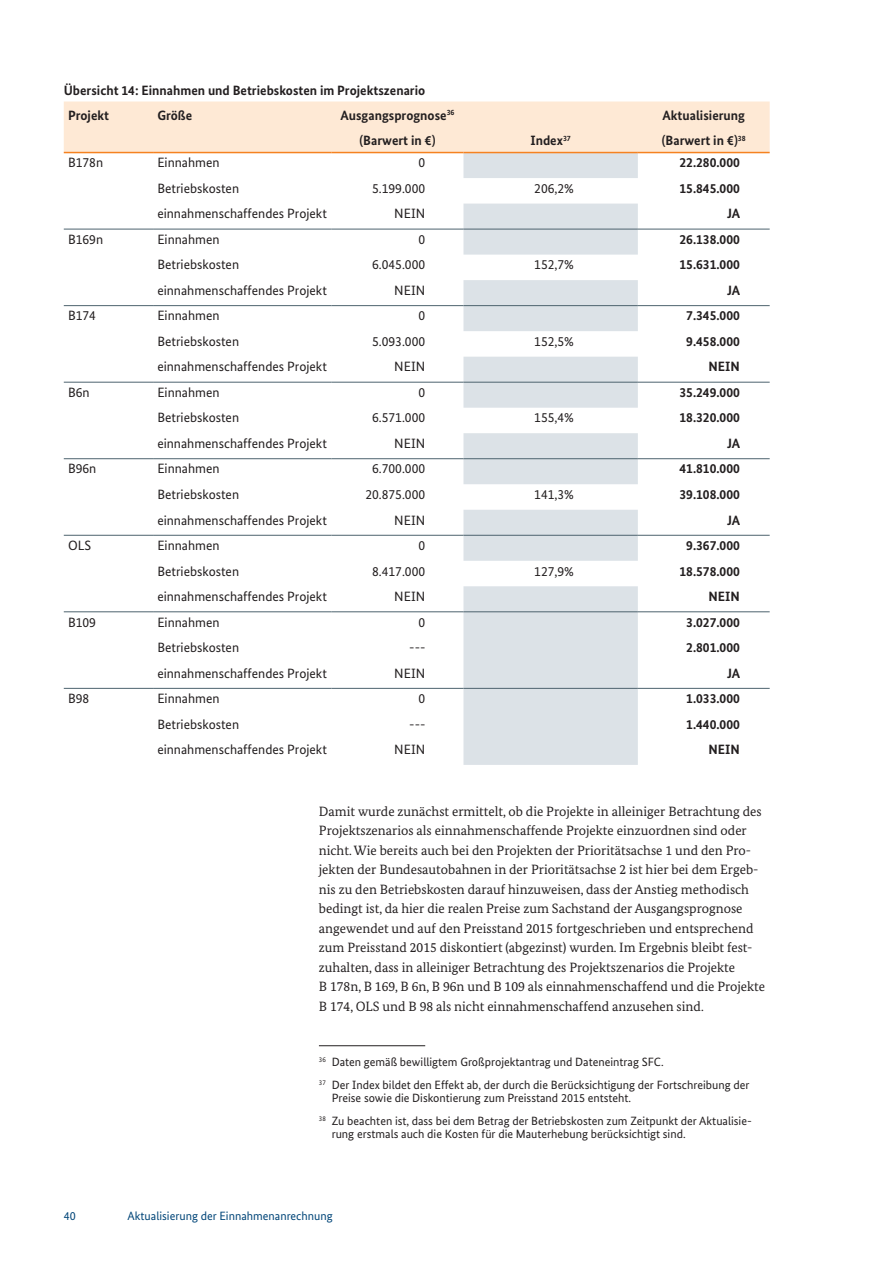
<style>
.page{position:relative;width:893px;height:1263px;background:#fff}
.page>*{position:absolute;margin:0;border:0;box-sizing:border-box;transform-origin:0 0}
.t1{font:13.5px/19.5px "Bundes Serif";color:#231f20}
.t2{font:13.5px "Bundes Sans";color:#231f20}
.t3{font:700 13.5px/24px "Bundes Sans";color:#231f20}
.t4{font:12px/22.5px "Bundes Sans";color:#231f20}
.t5{font:12px "Bundes Sans";color:#004578}
</style>
<div class="page">
<div style="left:64px;top:102px;width:706px;height:50px;background:#fee9d5"></div>
<svg style="left:463px;top:153px;width:175px;height:612px;fill:#dce2e7"></svg>
<hr style="left:64px;top:229px;width:89px;height:1px;background:#4d636e">
<hr style="left:153px;top:229px;width:179px;height:1px;background:#4d636e">
<hr style="left:332px;top:229px;width:131px;height:1px;background:#4d636e">
<hr style="left:463px;top:229px;width:175px;height:1px;background:#4d636e">
<hr style="left:638px;top:229px;width:132px;height:1px;background:#4d636e">
<hr style="left:64px;top:305px;width:89px;height:1px;background:#4d636e">
<hr style="left:153px;top:305px;width:179px;height:1px;background:#4d636e">
<hr style="left:332px;top:305px;width:131px;height:1px;background:#4d636e">
<hr style="left:463px;top:305px;width:175px;height:1px;background:#4d636e">
<hr style="left:638px;top:305px;width:132px;height:1px;background:#4d636e">
<hr style="left:64px;top:382px;width:89px;height:1px;background:#4d636e">
<hr style="left:153px;top:382px;width:179px;height:1px;background:#4d636e">
<hr style="left:332px;top:382px;width:131px;height:1px;background:#4d636e">
<hr style="left:463px;top:382px;width:175px;height:1px;background:#4d636e">
<hr style="left:638px;top:382px;width:132px;height:1px;background:#4d636e">
<hr style="left:64px;top:458px;width:89px;height:1px;background:#4d636e">
<hr style="left:153px;top:458px;width:179px;height:1px;background:#4d636e">
<hr style="left:332px;top:458px;width:131px;height:1px;background:#4d636e">
<hr style="left:463px;top:458px;width:175px;height:1px;background:#4d636e">
<hr style="left:638px;top:458px;width:132px;height:1px;background:#4d636e">
<hr style="left:64px;top:535px;width:89px;height:1px;background:#4d636e">
<hr style="left:153px;top:535px;width:179px;height:1px;background:#4d636e">
<hr style="left:332px;top:535px;width:131px;height:1px;background:#4d636e">
<hr style="left:463px;top:535px;width:175px;height:1px;background:#4d636e">
<hr style="left:638px;top:535px;width:132px;height:1px;background:#4d636e">
<hr style="left:64px;top:611px;width:89px;height:1px;background:#4d636e">
<hr style="left:153px;top:611px;width:179px;height:1px;background:#4d636e">
<hr style="left:332px;top:611px;width:131px;height:1px;background:#4d636e">
<hr style="left:463px;top:611px;width:175px;height:1px;background:#4d636e">
<hr style="left:638px;top:611px;width:132px;height:1px;background:#4d636e">
<hr style="left:64px;top:152px;width:89px;height:1px;background:#f58220">
<hr style="left:153px;top:152px;width:179px;height:1px;background:#f58220">
<hr style="left:332px;top:152px;width:131px;height:1px;background:#f58220">
<hr style="left:463px;top:152px;width:175px;height:1px;background:#f58220">
<hr style="left:638px;top:152px;width:132px;height:1px;background:#f58220">
<hr style="left:64px;top:688px;width:89px;height:1px;background:#4d636e">
<hr style="left:153px;top:688px;width:179px;height:1px;background:#4d636e">
<hr style="left:332px;top:688px;width:131px;height:1px;background:#4d636e">
<hr style="left:463px;top:688px;width:175px;height:1px;background:#4d636e">
<hr style="left:638px;top:688px;width:132px;height:1px;background:#4d636e">
<hr style="left:319px;top:1045px;width:106px;height:1px;background:#231f20">
<p class="t3" style="left:68px;top:79px;width:359px;text-indent:-4px">Übersicht 14: Einnahmen und Betriebskosten im Projektszenario<br>Projekt</p>
<p class="t3" style="left:157px;top:103px;width:36px">Größe</p>
<p class="t3" style="left:341px;top:103px;width:115px">Ausgangsprognose<sup>36</sup></p>
<p class="t3" style="left:662px;top:103px;width:84px">Aktualisierung</p>
<p class="t3" style="left:359px;top:128px;width:78px">(Barwert in €)</p>
<p class="t3" style="left:530px;top:128px;width:42px">Index<sup>37</sup></p>
<p class="t3" style="left:662px;top:128px;width:86px">(Barwert in €)<sup>38</sup></p>
<p class="t2" style="left:68px;top:154px;width:37px">B178n</p>
<p class="t2" style="left:157px;top:154px;width:64px">Einnahmen</p>
<p class="t2" style="left:418px;top:154px;width:8px">0</p>
<p class="t3" style="left:680px;top:150px;width:62px">22.280.000</p>
<p class="t2" style="left:157px;top:180px;width:83px">Betriebskosten</p>
<p class="t2" style="left:372px;top:180px;width:55px">5.199.000</p>
<p class="t2" style="left:534px;top:180px;width:41px">206,2%</p>
<p class="t3" style="left:680px;top:176px;width:62px">15.845.000</p>
<p class="t2" style="left:157px;top:205px;width:171px">einnahmenschaffendes Projekt</p>
<p class="t2" style="left:394px;top:205px;width:32px">NEIN</p>
<p class="t3" style="left:727px;top:202px;width:15px">JA</p>
<p class="t2" style="left:68px;top:231px;width:37px">B169n</p>
<p class="t2" style="left:157px;top:231px;width:64px">Einnahmen</p>
<p class="t2" style="left:418px;top:231px;width:8px">0</p>
<p class="t3" style="left:680px;top:227px;width:62px">26.138.000</p>
<p class="t2" style="left:157px;top:256px;width:83px">Betriebskosten</p>
<p class="t2" style="left:372px;top:256px;width:55px">6.045.000</p>
<p class="t2" style="left:534px;top:256px;width:41px">152,7%</p>
<p class="t3" style="left:680px;top:253px;width:62px">15.631.000</p>
<p class="t2" style="left:157px;top:282px;width:171px">einnahmenschaffendes Projekt</p>
<p class="t2" style="left:394px;top:282px;width:32px">NEIN</p>
<p class="t3" style="left:727px;top:278px;width:15px">JA</p>
<p class="t2" style="left:68px;top:307px;width:30px">B174</p>
<p class="t2" style="left:157px;top:307px;width:64px">Einnahmen</p>
<p class="t2" style="left:418px;top:307px;width:8px">0</p>
<p class="t3" style="left:686px;top:304px;width:55px">7.345.000</p>
<p class="t2" style="left:157px;top:333px;width:83px">Betriebskosten</p>
<p class="t2" style="left:372px;top:333px;width:55px">5.093.000</p>
<p class="t2" style="left:534px;top:333px;width:41px">152,5%</p>
<p class="t3" style="left:686px;top:329px;width:55px">9.458.000</p>
<p class="t2" style="left:157px;top:358px;width:171px">einnahmenschaffendes Projekt</p>
<p class="t2" style="left:394px;top:358px;width:32px">NEIN</p>
<p class="t3" style="left:708px;top:355px;width:33px">NEIN</p>
<p class="t2" style="left:68px;top:384px;width:23px">B6n</p>
<p class="t2" style="left:157px;top:384px;width:64px">Einnahmen</p>
<p class="t2" style="left:418px;top:384px;width:8px">0</p>
<p class="t3" style="left:680px;top:380px;width:62px">35.249.000</p>
<p class="t2" style="left:157px;top:410px;width:83px">Betriebskosten</p>
<p class="t2" style="left:372px;top:410px;width:55px">6.571.000</p>
<p class="t2" style="left:534px;top:410px;width:41px">155,4%</p>
<p class="t3" style="left:680px;top:406px;width:62px">18.320.000</p>
<p class="t2" style="left:157px;top:435px;width:171px">einnahmenschaffendes Projekt</p>
<p class="t2" style="left:394px;top:435px;width:32px">NEIN</p>
<p class="t3" style="left:727px;top:431px;width:15px">JA</p>
<p class="t2" style="left:68px;top:461px;width:30px">B96n</p>
<p class="t2" style="left:157px;top:461px;width:64px">Einnahmen</p>
<p class="t2" style="left:372px;top:461px;width:55px">6.700.000</p>
<p class="t3" style="left:680px;top:457px;width:62px">41.810.000</p>
<p class="t2" style="left:157px;top:486px;width:83px">Betriebskosten</p>
<p class="t2" style="left:365px;top:486px;width:61px">20.875.000</p>
<p class="t2" style="left:534px;top:486px;width:41px">141,3%</p>
<p class="t3" style="left:680px;top:482px;width:62px">39.108.000</p>
<p class="t2" style="left:157px;top:512px;width:171px">einnahmenschaffendes Projekt</p>
<p class="t2" style="left:394px;top:512px;width:32px">NEIN</p>
<p class="t3" style="left:727px;top:508px;width:15px">JA</p>
<p class="t2" style="left:68px;top:537px;width:25px">OLS</p>
<p class="t2" style="left:157px;top:537px;width:64px">Einnahmen</p>
<p class="t2" style="left:418px;top:537px;width:8px">0</p>
<p class="t3" style="left:686px;top:533px;width:55px">9.367.000</p>
<p class="t2" style="left:157px;top:563px;width:83px">Betriebskosten</p>
<p class="t2" style="left:372px;top:563px;width:55px">8.417.000</p>
<p class="t2" style="left:534px;top:563px;width:41px">127,9%</p>
<p class="t3" style="left:680px;top:559px;width:62px">18.578.000</p>
<p class="t2" style="left:157px;top:588px;width:171px">einnahmenschaffendes Projekt</p>
<p class="t2" style="left:394px;top:588px;width:32px">NEIN</p>
<p class="t3" style="left:708px;top:584px;width:33px">NEIN</p>
<p class="t2" style="left:68px;top:614px;width:30px">B109</p>
<p class="t2" style="left:157px;top:614px;width:64px">Einnahmen</p>
<p class="t2" style="left:418px;top:614px;width:8px">0</p>
<p class="t3" style="left:686px;top:610px;width:55px">3.027.000</p>
<p class="t2" style="left:157px;top:639px;width:83px">Betriebskosten</p>
<p class="t2" style="left:409px;top:639px;width:18px">---</p>
<p class="t3" style="left:686px;top:635px;width:55px">2.801.000</p>
<p class="t2" style="left:157px;top:665px;width:171px">einnahmenschaffendes Projekt</p>
<p class="t2" style="left:394px;top:665px;width:32px">NEIN</p>
<p class="t3" style="left:727px;top:661px;width:15px">JA</p>
<p class="t2" style="left:68px;top:690px;width:23px">B98</p>
<p class="t2" style="left:157px;top:690px;width:64px">Einnahmen</p>
<p class="t2" style="left:418px;top:690px;width:8px">0</p>
<p class="t3" style="left:686px;top:686px;width:55px">1.033.000</p>
<p class="t2" style="left:157px;top:716px;width:83px">Betriebskosten</p>
<p class="t2" style="left:409px;top:716px;width:18px">---</p>
<p class="t3" style="left:686px;top:712px;width:55px">1.440.000</p>
<p class="t2" style="left:157px;top:741px;width:171px">einnahmenschaffendes Projekt</p>
<p class="t2" style="left:394px;top:741px;width:32px">NEIN</p>
<p class="t3" style="left:708px;top:737px;width:33px">NEIN</p>
<p class="t1" style="left:319px;top:801px;width:448px">Damit wurde zunächst ermittelt, ob die Projekte in alleiniger Betrachtung des Projektszenarios als einnahmenschaffende Projekte einzuordnen sind oder nicht. Wie bereits auch bei den Projekten der Prioritätsachse 1 und den Pro&shy;jekten der Bundesautobahnen in der Prioritätsachse 2 ist hier bei dem Ergeb&shy;nis zu den Betriebskosten darauf hinzuweisen, dass der Anstieg methodisch bedingt ist, da hier die realen Preise zum Sachstand der Ausgangsprognose angewendet und auf den Preisstand 2015 fortgeschrieben und entsprechend zum Preisstand 2015 diskontiert (abgezinst) wurden. Im Ergebnis bleibt fest&shy;zuhalten, dass in alleiniger Betrachtung des Projektszenarios die Projekte<br>B 178n, B 169, B 6n, B 96n und B 109 als einnahmenschaffend und die Projekte B 174, OLS und B 98 als nicht einnahmenschaffend anzusehen sind.</p>
<p class="t4" style="left:319px;top:1050px;width:432px"><sup>36</sup> Daten gemäß bewilligtem Großprojektantrag und Dateneintrag SFC.<br><sup>37</sup> Der Index bildet den Effekt ab, der durch die Berücksichtigung der Fortschreibung der</p>
<p class="t4" style="left:319px;top:1086px;width:434px;text-indent:13px">Preise sowie die Diskontierung zum Preisstand 2015 entsteht.<br><sup>38</sup> Zu beachten ist, dass bei dem Betrag der Betriebskosten zum Zeitpunkt der Aktualisie-</p>
<p class="t4" style="left:332px;top:1122px;width:355px">rung erstmals auch die Kosten für die Mauterhebung berücksichtigt sind.</p>
<p class="t5" style="left:64px;top:1209px;width:13px">40</p>
<p class="t5" style="left:128px;top:1209px;width:207px">Aktualisierung der Einnahmenanrechnung</p>
</div>
